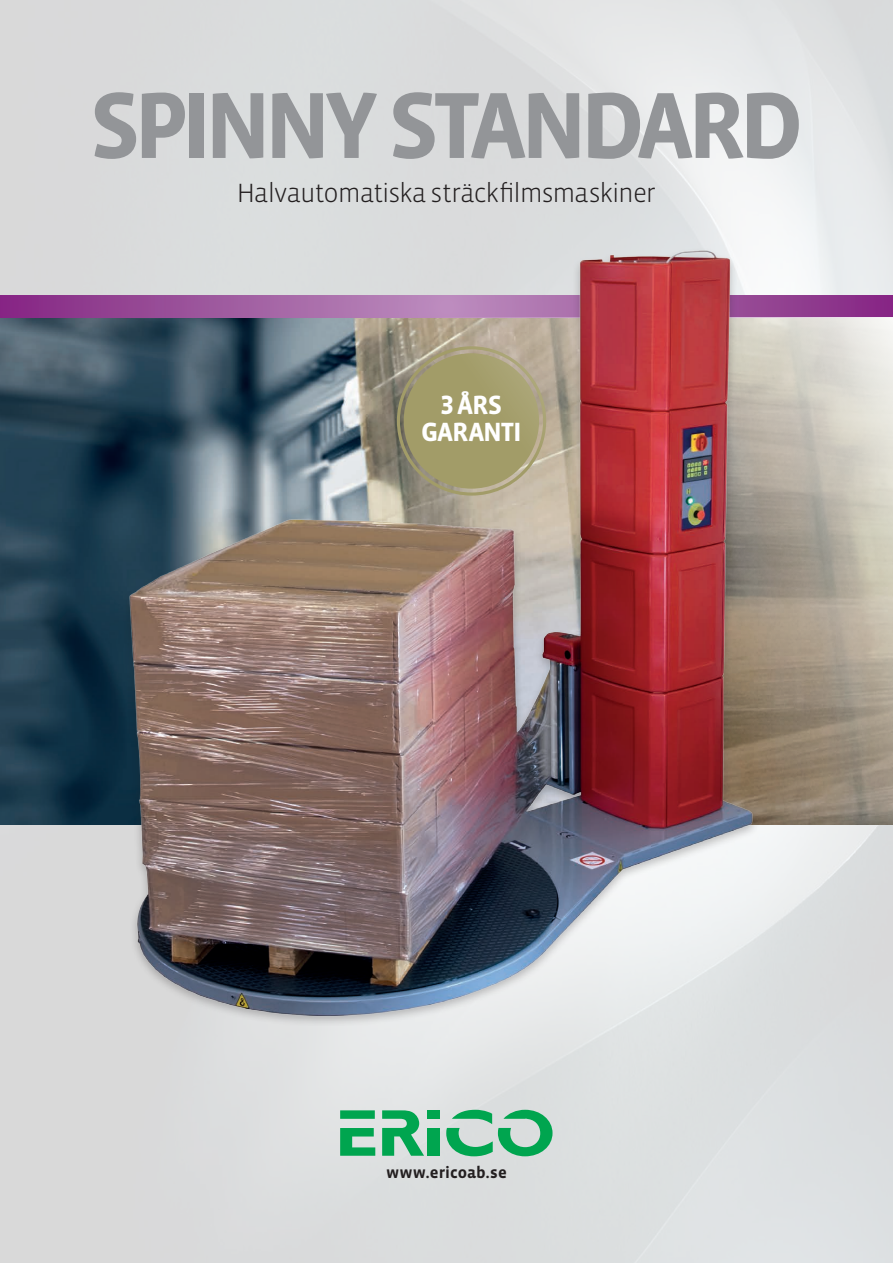
<style>
.page{position:relative;width:893px;height:1263px;background:#fff}
.page>*{position:absolute;margin:0;border:0;box-sizing:border-box;transform-origin:0 0}
.t1{font:700 96px "Vista Sans OT";letter-spacing:-.075em;color:#939598}
.t2{font:300 27px "Vista Sans OT";letter-spacing:-.035em;color:#231f20}
.t3{font:700 27px/27px "Vista Sans OT";letter-spacing:-.04em;color:#fff;text-align:center}
.t4{font:700 16.5px "Vista Sans OT";letter-spacing:.005em;color:#231f20}
</style>
<div class="page">
<img style="left:0;top:0;width:893px;height:1263px">
<div style="left:0;top:296px;width:893px;height:21px;background:#892c88"></div>
<svg style="left:0;top:317px;width:893px;height:508px;background:#667479"></svg>
<img style="left:81px;top:236px;width:756px;height:812px">
<svg style="left:340px;top:1128px;width:35px;height:28px"></svg>
<div style="left:340px;top:1110px;width:35px;height:9px;background:#00a54f"></div>
<svg style="left:382px;top:1110px;width:42px;height:46px;background:#5bbd8b"></svg>
<div style="left:428px;top:1110px;width:12px;height:9px;background:#00a54f"></div>
<div style="left:428px;top:1128px;width:12px;height:28px;background:#00a54f"></div>
<svg style="left:446px;top:1110px;width:106px;height:46px;background:#7cc5a0"></svg>
<h1 class="t1" style="left:89px;top:76px;width:716px">SPINNY STANDARD</h1>
<p class="t2" style="left:237px;top:179px;width:420px">Halvautomatiska sträckfilmsmaskiner</p>
<p class="t3" style="left:421px;top:392px;width:102px">3 ÅRS<br>GARANTI</p>
<p class="t4" style="left:386px;top:1164px;width:122px">www.ericoab.se</p>
</div>
